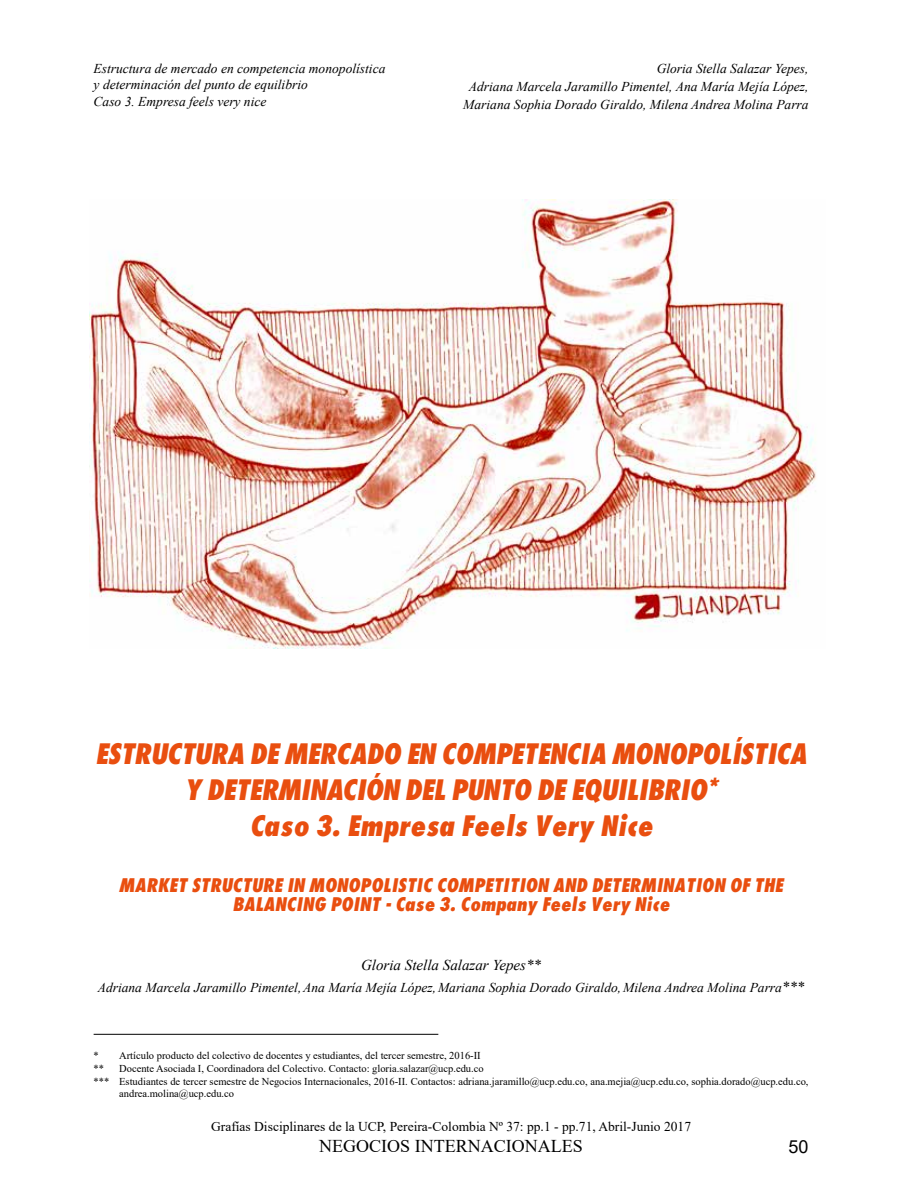
<style>
.page{position:relative;width:915px;height:1191px;background:#fff}
.page>*{position:absolute;margin:0;border:0;box-sizing:border-box;transform-origin:0 0}
.t1{font:italic 27px/36px "Futura Cond X Boold";letter-spacing:-.02em;color:#e94e0f;text-align:center}
.t2{font:italic 18px/19.5px "Futura Cond X Boold";color:#e94e0f;text-align:center}
.t3{font:18px "Times New Roman";color:#000}
.t4{font:18px "Arial";color:#000}
.t5{font:italic 15px "Times New Roman";color:#000}
.t6{font:italic 13.5px/16.2px "Times New Roman";color:#000}
.t7{font:13.5px "Times New Roman";color:#000}
.t8{font:10.5px/12.6px "Times New Roman";color:#000}
.s1{font-size:15px}
</style>
<div class="page">
<img style="left:90px;top:200px;width:726px;height:449px">
<hr style="left:94px;top:1034px;width:344px;height:1px;background:#000">
<p class="t6" style="left:94px;top:60px;width:293px">Estructura de mercado en competencia monopolística y determinación del punto de equilibrio<br>Caso 3. Empresa feels very nice</p>
<p class="t6" style="left:463px;top:59px;width:346px;line-height:18px;text-align:right">Gloria Stella Salazar Yepes,<br>Adriana Marcela Jaramillo Pimentel, Ana María Mejía López,<br>Mariana Sophia Dorado Giraldo, Milena Andrea Molina Parra</p>
<h1 class="t1" style="left:95px;top:735px;width:713px">ESTRUCTURA DE MERCADO EN COMPETENCIA MONOPOLÍSTICA<br>Y DETERMINACIÓN DEL PUNTO DE EQUILIBRIO*<br>Caso 3. Empresa Feels Very Nice</h1>
<h2 class="t2" style="left:119px;top:874px;width:665px">MARKET STRUCTURE IN MONOPOLISTIC COMPETITION AND DETERMINATION OF THE<br>BALANCING POINT - Case 3. Company Feels Very Nice</h2>
<p class="t5" style="left:361px;top:954px;width:181px">Gloria Stella Salazar Yepes**</p>
<p class="t6" style="left:98px;top:979px;width:708px">Adriana Marcela Jaramillo Pimentel,Ana María Mejía López, Mariana Sophia Dorado Giraldo, Milena Andrea Molina Parra<span class="s1">***</span></p>
<p class="t8" style="left:94px;top:1049px;width:388px">* Artículo producto del colectivo de docentes y estudiantes, del tercer semestre, 2016-II **</p>
<p class="t8" style="left:119px;top:1062px;width:366px">Docente Asociada I, Coordinadora del Colectivo. Contacto: gloria.salazar@ucp.edu.co</p>
<p class="t8" style="left:94px;top:1074px;width:716px">*** Estudiantes de tercer semestre de Negocios Internacionales, 2016-II. Contactos: adriana.jaramillo@ucp.edu.co, ana.mejia@ucp.edu.co, sophia.dorado@ucp.edu.co,</p>
<p class="t8" style="left:119px;top:1087px;width:116px">andrea.molina@ucp.edu.co</p>
<p class="t7" style="left:211px;top:1117px;width:481px">Grafías Disciplinares de la UCP, Pereira-Colombia Nº 37: pp.1 - pp.71, Abril-Junio 2017</p>
<h2 class="t3" style="left:319px;top:1133px;width:265px">NEGOCIOS INTERNACIONALES</h2>
<h2 class="t4" style="left:788px;top:1134px;width:22px">50</h2>
</div>
